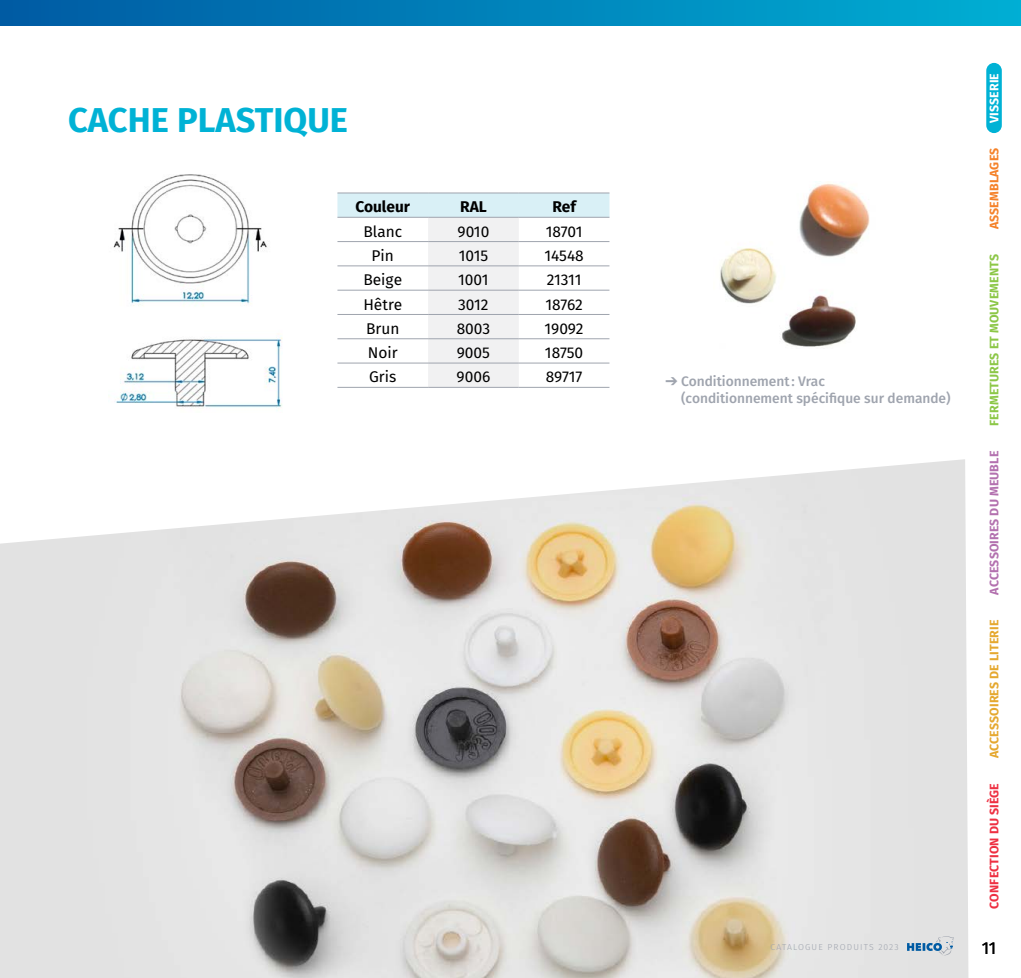
<style>
.page{position:relative;width:1021px;height:978px;background:#fff}
.page>*{position:absolute;margin:0;border:0;box-sizing:border-box;transform-origin:0 0}
.t1{font:700 34.5px "Fira Sans";color:#00b2d5}
.t2{font:17.25px "Fira Sans";color:#000}
.t3{font:15.6px "Fira Sans";color:#000}
.t4{font:700 15.6px "Fira Sans";color:#000}
.t5{font:500 13.8px/16.5px "Fira Sans";color:#9fa4ae}
.t6{font:700 12.3px "Fira Sans";letter-spacing:.01em;color:#8cc747}
.t7{font:700 12.3px "Fira Sans";letter-spacing:.01em;color:#e5a82f}
.t8{font:700 12.3px "Fira Sans";letter-spacing:.01em;color:#b371af}
.t9{font:700 12.3px "Fira Sans";letter-spacing:.01em;color:#ee3042}
.t10{font:700 12.3px "Fira Sans";letter-spacing:.01em;color:#f58229}
.t11{font:700 12.3px "Fira Sans";letter-spacing:.01em;color:#fff}
.t12{font:300 8.7px "Fira Sans";letter-spacing:.135em;color:#9fa4ae}
</style>
<div class="page">
<img style="left:0;top:459px;width:968px;height:519px">
<img style="left:720px;top:182px;width:150px;height:165px">
<img style="left:113px;top:175px;width:170px;height:235px">
<svg style="left:337px;top:194px;width:272px;height:193px"></svg>
<hr style="left:337px;top:193px;width:91px;height:1px;background:#9fa4ae">
<hr style="left:428px;top:193px;width:91px;height:1px;background:#9fa4ae">
<hr style="left:519px;top:193px;width:90px;height:1px;background:#9fa4ae">
<hr style="left:337px;top:217px;width:91px;height:1px;background:#9fa4ae">
<hr style="left:428px;top:217px;width:91px;height:1px;background:#9fa4ae">
<hr style="left:519px;top:217px;width:90px;height:1px;background:#9fa4ae">
<hr style="left:337px;top:241px;width:91px;height:1px;background:#9fa4ae">
<hr style="left:428px;top:241px;width:91px;height:1px;background:#9fa4ae">
<hr style="left:519px;top:241px;width:90px;height:1px;background:#9fa4ae">
<hr style="left:337px;top:265px;width:91px;height:1px;background:#9fa4ae">
<hr style="left:428px;top:265px;width:91px;height:1px;background:#9fa4ae">
<hr style="left:519px;top:265px;width:90px;height:1px;background:#9fa4ae">
<hr style="left:337px;top:290px;width:91px;height:1px;background:#9fa4ae">
<hr style="left:428px;top:290px;width:91px;height:1px;background:#9fa4ae">
<hr style="left:519px;top:290px;width:90px;height:1px;background:#9fa4ae">
<hr style="left:337px;top:314px;width:91px;height:1px;background:#9fa4ae">
<hr style="left:428px;top:314px;width:91px;height:1px;background:#9fa4ae">
<hr style="left:519px;top:314px;width:90px;height:1px;background:#9fa4ae">
<hr style="left:337px;top:338px;width:91px;height:1px;background:#9fa4ae">
<hr style="left:428px;top:338px;width:91px;height:1px;background:#9fa4ae">
<hr style="left:519px;top:338px;width:90px;height:1px;background:#9fa4ae">
<hr style="left:337px;top:363px;width:91px;height:1px;background:#9fa4ae">
<hr style="left:428px;top:363px;width:91px;height:1px;background:#9fa4ae">
<hr style="left:519px;top:363px;width:90px;height:1px;background:#9fa4ae">
<hr style="left:337px;top:387px;width:91px;height:1px;background:#9fa4ae">
<hr style="left:428px;top:387px;width:91px;height:1px;background:#9fa4ae">
<hr style="left:519px;top:387px;width:90px;height:1px;background:#9fa4ae">
<div style="left:0;top:0;width:1020px;height:26px;background:linear-gradient(to right,#005aa3,#00aed3)"></div>
<div style="left:986px;top:63px;width:15px;height:70px;background:#00b2d5;border-radius:8px"></div>
<svg style="left:907px;top:936px;width:47px;height:20px"></svg>
<h1 class="t1" style="left:68px;top:91px;width:281px">CACHE PLASTIQUE</h1>
<p class="t4" style="left:355px;top:194px;width:56px">Couleur</p>
<p class="t4" style="left:460px;top:194px;width:28px">RAL</p>
<p class="t4" style="left:552px;top:194px;width:25px">Ref</p>
<p class="t3" style="left:363px;top:219px;width:40px">Blanc</p>
<p class="t3" style="left:457px;top:219px;width:33px">9010</p>
<p class="t3" style="left:545px;top:219px;width:38px">18701</p>
<p class="t3" style="left:371px;top:244px;width:24px">Pin</p>
<p class="t3" style="left:458px;top:244px;width:31px">1015</p>
<p class="t3" style="left:544px;top:244px;width:41px">14548</p>
<p class="t3" style="left:363px;top:268px;width:40px">Beige</p>
<p class="t3" style="left:458px;top:268px;width:32px">1001</p>
<p class="t3" style="left:547px;top:268px;width:36px">21311</p>
<p class="t3" style="left:363px;top:292px;width:40px">Hêtre</p>
<p class="t3" style="left:458px;top:292px;width:32px">3012</p>
<p class="t3" style="left:545px;top:292px;width:39px">18762</p>
<p class="t3" style="left:366px;top:317px;width:35px">Brun</p>
<p class="t3" style="left:456px;top:317px;width:35px">8003</p>
<p class="t3" style="left:544px;top:317px;width:41px">19092</p>
<p class="t3" style="left:368px;top:341px;width:31px">Noir</p>
<p class="t3" style="left:457px;top:341px;width:35px">9005</p>
<p class="t3" style="left:545px;top:341px;width:40px">18750</p>
<p class="t3" style="left:369px;top:365px;width:29px">Gris</p>
<p class="t3" style="left:456px;top:365px;width:35px">9006</p>
<p class="t3" style="left:546px;top:365px;width:38px">89717</p>
<p class="t5" style="left:681px;top:373px;width:271px;text-indent:-16px">➔ Conditionnement: Vrac<br>(conditionnement spécifique sur demande)</p>
<p class="t12" style="left:770px;top:941px;width:130px">CATALOGUE PRODUITS 2023</p>
<p class="t11" style="left:983px;top:123px;width:51px;rotate:-90deg">VISSERIE</p>
<p class="t10" style="left:983px;top:229px;width:83px;rotate:-90deg">ASSEMBLAGES</p>
<p class="t6" style="left:983px;top:426px;width:173px;rotate:-90deg">FERMETURES ET MOUVEMENTS</p>
<p class="t8" style="left:983px;top:595px;width:145px;rotate:-90deg">ACCESSOIRES DU MEUBLE</p>
<p class="t7" style="left:983px;top:758px;width:140px;rotate:-90deg">ACCESSOIRES DE LITERIE</p>
<p class="t9" style="left:983px;top:909px;width:127px;rotate:-90deg">CONFECTION DU SIÈGE</p>
<p class="t2" style="left:981px;top:935px;width:16px">11</p>
</div>
